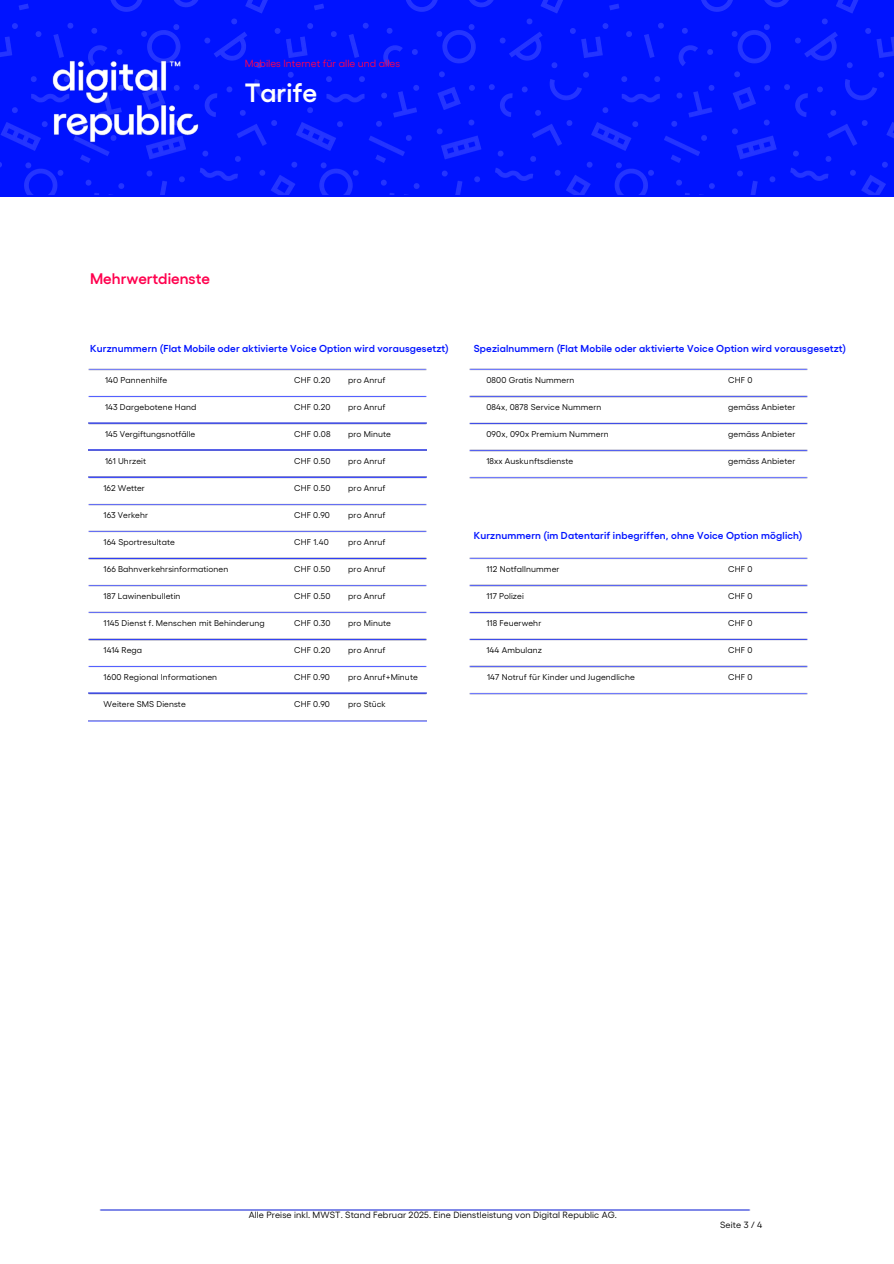
<style>
.page{position:relative;width:894px;height:1264px;background:#fff}
.page>*{position:absolute;margin:0;border:0;box-sizing:border-box;transform-origin:0 0}
.t1{font:600 26.4px "Gellix";color:#fff}
.t2{font:600 15.3px "Gellix";color:#ff004e}
.t3{font:10.35px "Gellix";color:#ff004e}
.t4{font:600 10.05px "Gellix";letter-spacing:.015em;color:#0013ff}
.t5{font:9px "Gellix";letter-spacing:.01em;color:#000}
.t6{font:8.4px "Gellix";letter-spacing:.015em;color:#000}
</style>
<div class="page">
<img style="left:89px;top:449px;width:337px;height:2px">
<img style="left:88px;top:476px;width:339px;height:57px">
<img style="left:88px;top:665px;width:339px;height:30px">
<img style="left:88px;top:368px;width:339px;height:57px">
<img style="left:88px;top:557px;width:339px;height:84px">
<img style="left:89px;top:693px;width:337px;height:28px">
<img style="left:99px;top:1209px;width:652px;height:1px">
<img style="left:469px;top:368px;width:339px;height:111px">
<img style="left:469px;top:557px;width:339px;height:138px">
<img style="left:0;top:0;width:893px;height:195px">
<h4 class="t3" style="left:244px;top:57px;width:157px">Mobiles Internet für alle und alles</h4>
<h1 class="t1" style="left:244px;top:75px;width:74px">Tarife</h1>
<h2 class="t2" style="left:90px;top:269px;width:121px">Mehrwertdienste</h2>
<h3 class="t4" style="left:90px;top:341px;width:360px">Kurznummern (Flat Mobile oder aktivierte Voice Option wird vorausgesetzt)</h3>
<h3 class="t4" style="left:473px;top:341px;width:374px">Spezialnummern (Flat Mobile oder aktivierte Voice Option wird vorausgesetzt)</h3>
<p class="t6" style="left:105px;top:374px;width:64px">140 Pannenhilfe</p>
<p class="t6" style="left:105px;top:401px;width:93px">143 Dargebotene Hand</p>
<p class="t6" style="left:105px;top:428px;width:92px">145 Vergiftungsnotfälle</p>
<h5 class="t6" style="left:294px;top:374px;width:38px">CHF 0.20</h5>
<h5 class="t6" style="left:294px;top:401px;width:38px">CHF 0.20</h5>
<h5 class="t6" style="left:294px;top:428px;width:38px">CHF 0.08</h5>
<p class="t6" style="left:348px;top:374px;width:39px">pro Anruf</p>
<p class="t6" style="left:348px;top:401px;width:39px">pro Anruf</p>
<p class="t6" style="left:348px;top:428px;width:44px">pro Minute</p>
<p class="t6" style="left:105px;top:455px;width:42px">161 Uhrzeit</p>
<p class="t6" style="left:104px;top:482px;width:43px">162 Wetter</p>
<p class="t6" style="left:104px;top:509px;width:46px">163 Verkehr</p>
<p class="t6" style="left:104px;top:536px;width:73px">164 Sportresultate</p>
<p class="t6" style="left:104px;top:563px;width:126px">166 Bahnverkehrsinformationen</p>
<p class="t6" style="left:104px;top:590px;width:78px">187 Lawinenbulletin</p>
<p class="t6" style="left:104px;top:617px;width:163px">1145 Dienst f. Menschen mit Behinderung</p>
<h5 class="t6" style="left:294px;top:455px;width:38px">CHF 0.50</h5>
<h5 class="t6" style="left:294px;top:482px;width:38px">CHF 0.50</h5>
<h5 class="t6" style="left:294px;top:509px;width:37px">CHF 0.90</h5>
<h5 class="t6" style="left:294px;top:536px;width:36px">CHF 1.40</h5>
<h5 class="t6" style="left:294px;top:563px;width:38px">CHF 0.50</h5>
<h5 class="t6" style="left:294px;top:590px;width:38px">CHF 0.50</h5>
<h5 class="t6" style="left:294px;top:617px;width:38px">CHF 0.30</h5>
<p class="t6" style="left:348px;top:455px;width:39px">pro Anruf</p>
<p class="t6" style="left:348px;top:482px;width:39px">pro Anruf</p>
<p class="t6" style="left:348px;top:509px;width:39px">pro Anruf</p>
<p class="t6" style="left:348px;top:536px;width:39px">pro Anruf</p>
<p class="t6" style="left:348px;top:563px;width:39px">pro Anruf</p>
<p class="t6" style="left:348px;top:590px;width:39px">pro Anruf</p>
<p class="t6" style="left:348px;top:617px;width:44px">pro Minute</p>
<p class="t6" style="left:104px;top:644px;width:40px">1414 Rega</p>
<h5 class="t6" style="left:294px;top:644px;width:38px">CHF 0.20</h5>
<p class="t6" style="left:348px;top:644px;width:39px">pro Anruf</p>
<p class="t6" style="left:104px;top:671px;width:115px">1600 Regional Informationen</p>
<p class="t6" style="left:104px;top:698px;width:84px">Weitere SMS Dienste</p>
<h5 class="t6" style="left:294px;top:671px;width:37px">CHF 0.90</h5>
<h5 class="t6" style="left:294px;top:698px;width:37px">CHF 0.90</h5>
<p class="t6" style="left:348px;top:671px;width:71px">pro Anruf+Minute</p>
<p class="t6" style="left:348px;top:698px;width:39px">pro Stück</p>
<p class="t6" style="left:486px;top:374px;width:89px">0800 Gratis Nummern</p>
<p class="t6" style="left:486px;top:401px;width:117px">084x, 0878 Service Nummern</p>
<p class="t6" style="left:486px;top:428px;width:124px">090x, 090x Premium Nummern</p>
<p class="t6" style="left:486px;top:455px;width:88px">18xx Auskunftsdienste</p>
<h5 class="t6" style="left:728px;top:374px;width:26px">CHF 0</h5>
<p class="t6" style="left:728px;top:401px;width:69px">gemäss Anbieter</p>
<p class="t6" style="left:728px;top:428px;width:69px">gemäss Anbieter</p>
<p class="t6" style="left:728px;top:455px;width:69px">gemäss Anbieter</p>
<h3 class="t4" style="left:473px;top:529px;width:330px">Kurznummern (im Datentarif inbegriffen, ohne Voice Option möglich)</h3>
<p class="t6" style="left:486px;top:563px;width:75px">112 Notfallnummer</p>
<p class="t6" style="left:486px;top:590px;width:39px">117 Polizei</p>
<p class="t6" style="left:486px;top:617px;width:56px">118 Feuerwehr</p>
<p class="t6" style="left:486px;top:644px;width:57px">144 Ambulanz</p>
<p class="t6" style="left:487px;top:671px;width:149px">147 Notruf für Kinder und Jugendliche</p>
<h5 class="t6" style="left:728px;top:563px;width:26px">CHF 0</h5>
<h5 class="t6" style="left:728px;top:590px;width:26px">CHF 0</h5>
<h5 class="t6" style="left:728px;top:617px;width:26px">CHF 0</h5>
<h5 class="t6" style="left:728px;top:644px;width:26px">CHF 0</h5>
<h5 class="t6" style="left:728px;top:671px;width:26px">CHF 0</h5>
<p class="t5" style="left:249px;top:1208px;width:369px">Alle Preise inkl. MWST. Stand Februar 2025. Eine Dienstleistung von Digital Republic AG.</p>
<p class="t5" style="left:720px;top:1219px;width:44px">Seite 3 / 4</p>
</div>
